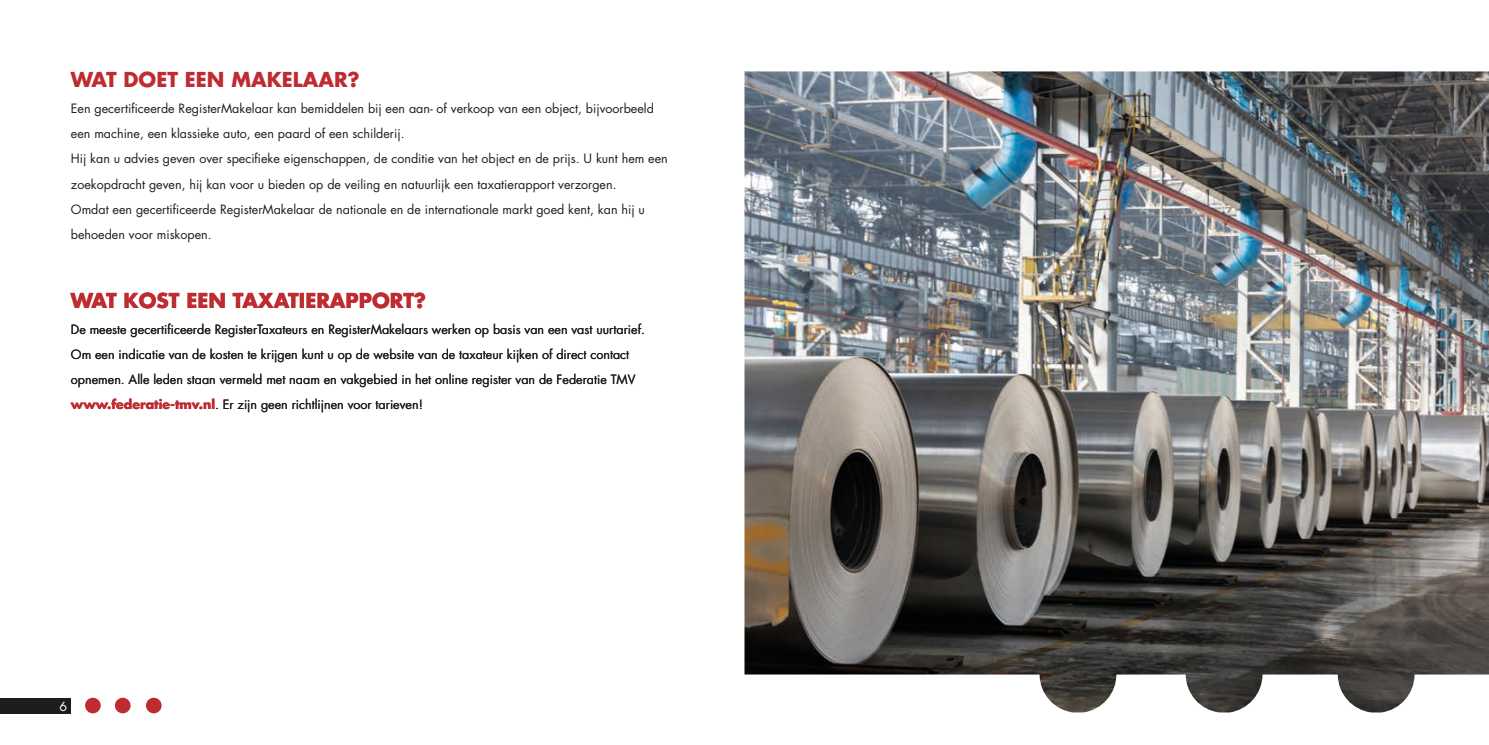
<style>
.page{position:relative;width:1489px;height:745px;background:#fff}
.page>*{position:absolute;margin:0;border:0;box-sizing:border-box;transform-origin:0 0}
.t1{font:700 20px "Futura Std";color:#be2b31}
.t2{font:12.5px/25px "Futura Std";color:#1d1d1b}
.t3{font:12.5px "Futura Std";color:#fff}
.s1{font-weight:700;color:#be2b31}
</style>
<div class="page">
<div style="left:0;top:697px;width:71px;height:15px;background:#1d1d1b"></div>
<div style="left:85px;top:697px;width:16px;height:15px;background:#be2b31;border-radius:50%"></div>
<div style="left:115px;top:697px;width:16px;height:15px;background:#be2b31;border-radius:50%"></div>
<div style="left:146px;top:697px;width:16px;height:15px;background:#be2b31;border-radius:50%"></div>
<img style="left:744px;top:71px;width:744px;height:641px">
<h1 class="t1" style="left:71px;top:67px;width:290px">WAT DOET EEN MAKELAAR?</h1>
<p class="t2" style="left:71px;top:96px;width:598px">Een gecertificeerde RegisterMakelaar kan bemiddelen bij een aan- of verkoop van een object, bijvoorbeeld een machine, een klassieke auto, een paard of een schilderij.<br>Hij kan u advies geven over specifieke eigenschappen, de conditie van het object en de prijs. U kunt hem een zoekopdracht geven, hij kan voor u bieden op de veiling en natuurlijk een taxatierapport verzorgen.<br>Omdat een gecertificeerde RegisterMakelaar de nationale en de internationale markt goed kent, kan hij u behoeden voor miskopen.</p>
<h1 class="t1" style="left:71px;top:287px;width:356px">WAT KOST EEN TAXATIERAPPORT?</h1>
<p class="t2" style="left:71px;top:317px;width:575px">De meeste gecertificeerde RegisterTaxateurs en RegisterMakelaars werken op basis van een vast uurtarief.<br>Om een indicatie van de kosten te krijgen kunt u op de website van de taxateur kijken of direct contact opnemen. Alle leden staan vermeld met naam en vakgebied in het online register van de Federatie TMV <span class="s1">www.federatie-tmv.nl</span>. Er zijn geen richtlijnen voor tarieven!</p>
<p class="t3" style="left:60px;top:697px;width:9px">6</p>
</div>
